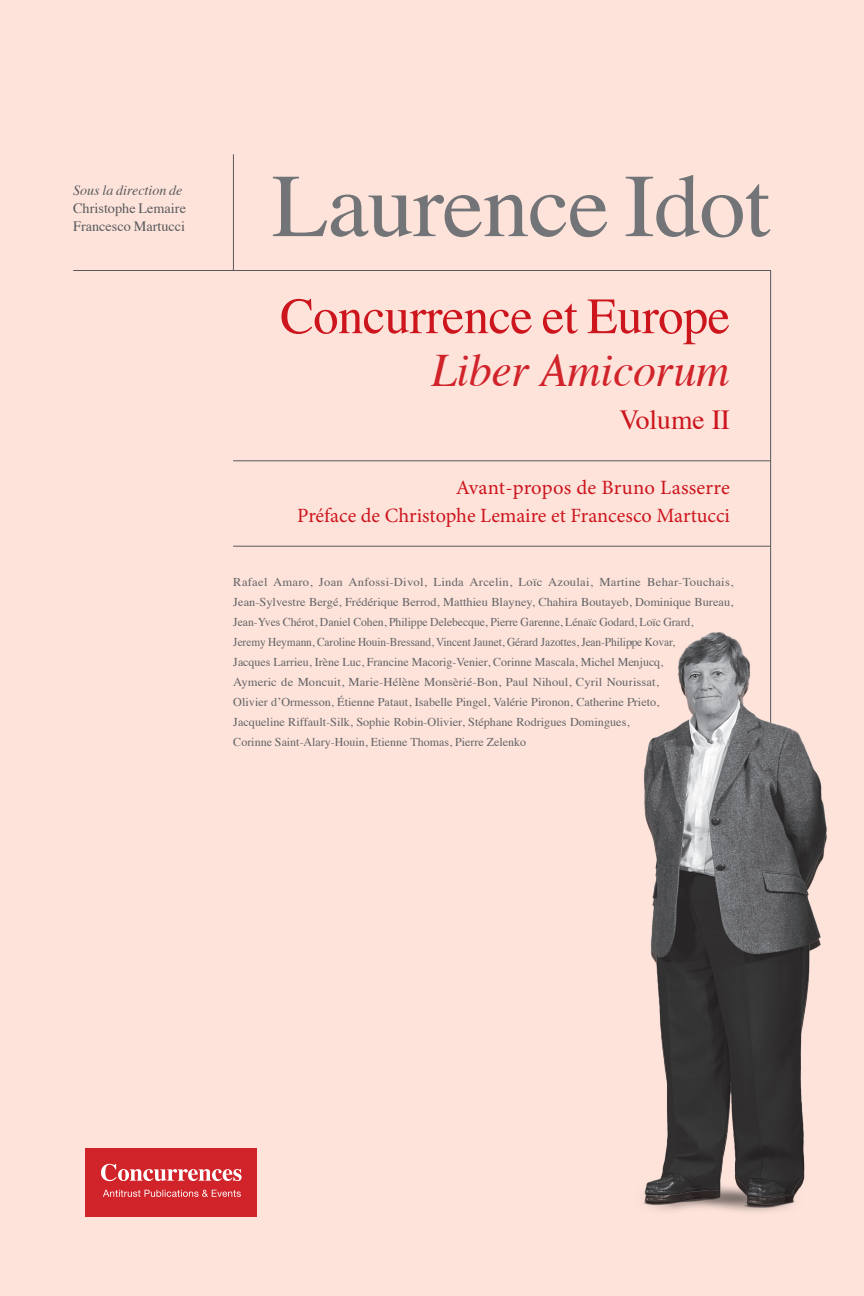
<style>
.page{position:relative;width:864px;height:1296px;background:#fde3da}
.page>*{position:absolute;margin:0;border:0;box-sizing:border-box;transform-origin:0 0}
.t1{font:89.8px "Times";letter-spacing:-.01em;color:#727477}
.t2{font:51px "Times";letter-spacing:-.01em;color:#cd151d}
.t3{font:italic 46.4px "Times";color:#d1232a}
.t4{font:27.6px "Times";color:#cd151d}
.t5{font:20.2px/28px "Minion Pro";color:#cd151d;text-align:right}
.t6{font:14.2px/17.6px "Times";color:#5a5a5d}
.t7{font:italic 14px "Times";color:#5a5a5d}
.t8{font:12px/20px "Times";color:#636366;scale:1.05 1}
</style>
<div class="page">
<div style="left:86px;top:1148px;width:171px;height:68px;background:#d1232a"></div>
<svg style="left:101px;top:1164px;width:141px;height:17px"></svg>
<svg style="left:103px;top:1190px;width:138px;height:7px"></svg>
<hr style="left:73px;top:270px;width:698px;height:1px;background:#5a5a5d">
<hr style="left:233px;top:460px;width:537px;height:1px;background:#5a5a5d">
<hr style="left:233px;top:546px;width:537px;height:1px;background:#5a5a5d">
<hr style="left:233px;top:154px;width:1px;height:116px;background:#5a5a5d">
<hr style="left:770px;top:271px;width:1px;height:736px;background:#5a5a5d">
<img style="left:643px;top:617px;width:184px;height:594px">
<p class="t7" style="left:73px;top:179px;width:111px">Sous la direction de</p>
<p class="t6" style="left:73px;top:198px;width:114px">Christophe Lemaire<br>Francesco Martucci</p>
<h1 class="t1" style="left:272px;top:122px;width:500px">Laurence Idot</h1>
<h2 class="t2" style="left:280px;top:268px;width:451px">Concurrence et Europe</h2>
<h3 class="t3" style="left:431px;top:330px;width:303px">Liber Amicorum</h3>
<h3 class="t4" style="left:619px;top:394px;width:112px">Volume II</h3>
<h3 class="t5" style="left:297px;top:474px;width:434px">Avant-propos de Bruno Lasserre<br>Préface de Christophe Lemaire et Francesco Martucci</h3>
<p class="t8" style="left:233px;top:571px;width:478px">Rafael Amaro, Joan Anfossi-Divol, Linda Arcelin, Loïc Azoulai, Martine Behar-Touchais, Jean-Sylvestre Bergé, Frédérique Berrod, Matthieu Blayney, Chahira Boutayeb, Dominique Bureau, Jean-Yves Chérot, Daniel Cohen, Philippe Delebecque, Pierre Garenne, Lénaïc Godard, Loïc Grard,<br>Jeremy Heymann, Caroline Houin-Bressand, Vincent Jaunet, Gérard Jazottes, Jean-Philippe Kovar,<br>Jacques Larrieu, Irène Luc, Francine Macorig-Venier, Corinne Mascala, Michel Menjucq,<br>Aymeric de Moncuit, Marie-Hélène Monsèrié-Bon, Paul Nihoul, Cyril Nourissat,<br>Olivier d’Ormesson, Étienne Pataut, Isabelle Pingel, Valérie Pironon, Catherine Prieto,<br>Jacqueline Riffault-Silk, Sophie Robin-Olivier, Stéphane Rodrigues Domingues,<br>Corinne Saint-Alary-Houin, Etienne Thomas, Pierre Zelenko</p>
</div>
